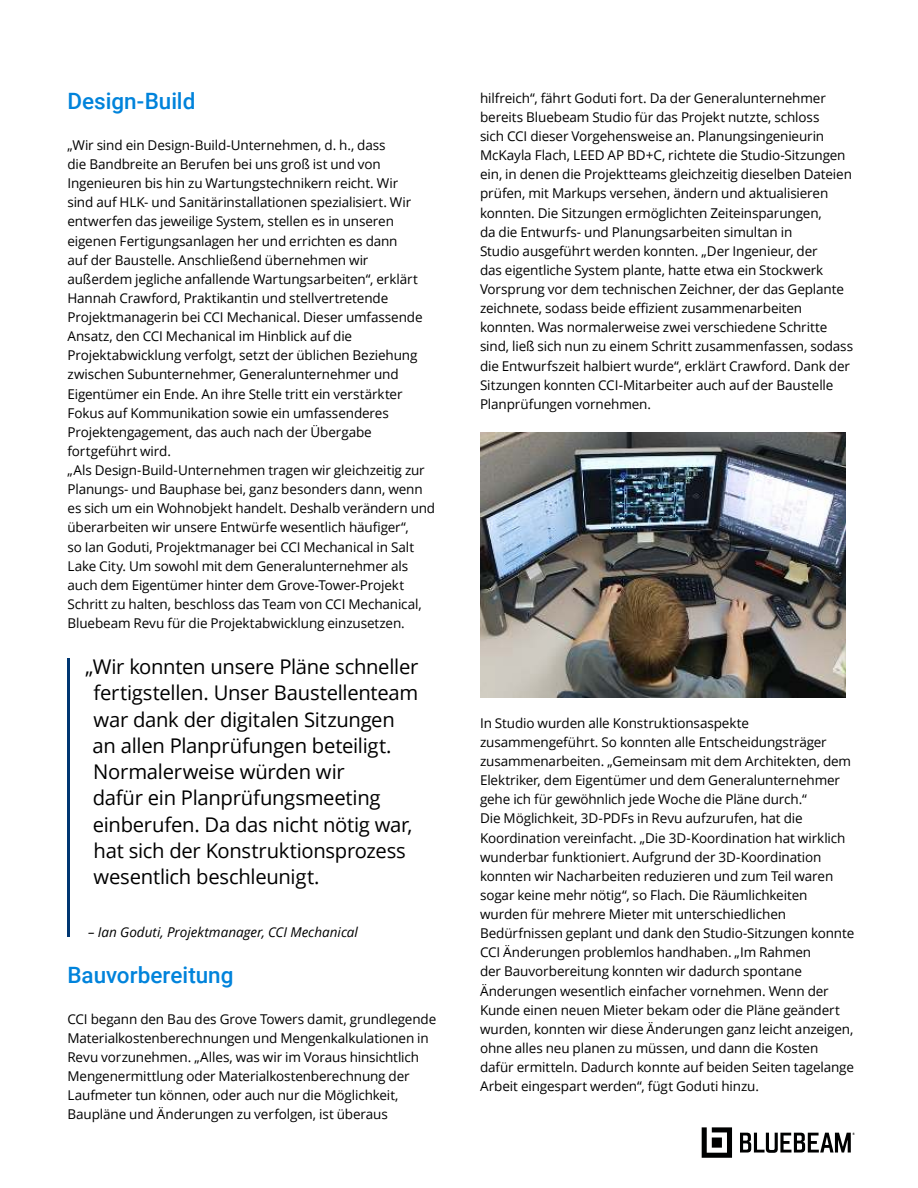
<style>
.page{position:relative;width:918px;height:1188px;background:#fff}
.page>*{position:absolute;margin:0;border:0;box-sizing:border-box;transform-origin:0 0}
.t1{font:500 22.5px "Roboto";color:#0083db}
.t2{font:20.25px/26.2px "Open Sans";letter-spacing:-.015em;color:#000}
.t3{font:13.5px/19.2px "Open Sans";letter-spacing:-.01em;color:#000}
.t4{font:italic 13.5px "Open Sans";color:#000}
</style>
<div class="page">
<svg style="left:702px;top:1127px;width:30px;height:31px"></svg>
<svg style="left:740px;top:1133px;width:115px;height:20px"></svg>
<hr style="left:68px;top:658px;width:2px;height:279px;background:#003671">
<img style="left:480px;top:432px;width:365px;height:266px">
<h1 class="t1" style="left:68px;top:92px;width:129px">Design-Build</h1>
<p class="t3" style="left:68px;top:135px;width:369px">„Wir sind ein Design-Build-Unternehmen, d. h., dass<br>die Bandbreite an Berufen bei uns groß ist und von Ingenieuren bis hin zu Wartungstechnikern reicht. Wir<br>sind auf HLK- und Sanitärinstallationen spezialisiert. Wir entwerfen das jeweilige System, stellen es in unseren eigenen Fertigungsanlagen her und errichten es dann<br>auf der Baustelle. Anschließend übernehmen wir außerdem jegliche anfallende Wartungsarbeiten“, erklärt Hannah Crawford, Praktikantin und stellvertretende Projektmanagerin bei CCI Mechanical. Dieser umfassende Ansatz, den CCI Mechanical im Hinblick auf die Projektabwicklung verfolgt, setzt der üblichen Beziehung zwischen Subunternehmer, Generalunternehmer und Eigentümer ein Ende. An ihre Stelle tritt ein verstärkter Fokus auf Kommunikation sowie ein umfassenderes Projektengagement, das auch nach der Übergabe fortgeführt wird.<br>„Als Design-Build-Unternehmen tragen wir gleichzeitig zur Planungs- und Bauphase bei, ganz besonders dann, wenn es sich um ein Wohnobjekt handelt. Deshalb verändern und überarbeiten wir unsere Entwürfe wesentlich häufiger“,<br>so Ian Goduti, Projektmanager bei CCI Mechanical in Salt Lake City. Um sowohl mit dem Generalunternehmer als auch dem Eigentümer hinter dem Grove-Tower-Projekt Schritt zu halten, beschloss das Team von CCI Mechanical, Bluebeam Revu für die Projektabwicklung einzusetzen.</p>
<p class="t2" style="left:93px;top:653px;width:327px;text-indent:-7px">„Wir konnten unsere Pläne schneller fertigstellen. Unser Baustellenteam war dank der digitalen Sitzungen an allen Planprüfungen beteiligt.<br>Normalerweise würden wir<br>dafür ein Planprüfungsmeeting einberufen. Da das nicht nötig war, hat sich der Konstruktionsprozess wesentlich beschleunigt.</p>
<p class="t4" style="left:88px;top:922px;width:271px">– Ian Goduti, Projektmanager, CCI Mechanical</p>
<h1 class="t1" style="left:68px;top:966px;width:168px">Bauvorbereitung</h1>
<p class="t3" style="left:68px;top:1009px;width:370px">CCI begann den Bau des Grove Towers damit, grundlegende Materialkostenberechnungen und Mengenkalkulationen in Revu vorzunehmen. „Alles, was wir im Voraus hinsichtlich Mengenermittlung oder Materialkostenberechnung der Laufmeter tun können, oder auch nur die Möglichkeit, Baupläne und Änderungen zu verfolgen, ist überaus</p>
<p class="t3" style="left:480px;top:88px;width:375px">hilfreich“, fährt Goduti fort. Da der Generalunternehmer bereits Bluebeam Studio für das Projekt nutzte, schloss<br>sich CCI dieser Vorgehensweise an. Planungsingenieurin McKayla Flach, LEED AP BD+C, richtete die Studio-Sitzungen ein, in denen die Projektteams gleichzeitig dieselben Dateien prüfen, mit Markups versehen, ändern und aktualisieren konnten. Die Sitzungen ermöglichten Zeiteinsparungen,<br>da die Entwurfs- und Planungsarbeiten simultan in<br>Studio ausgeführt werden konnten. „Der Ingenieur, der<br>das eigentliche System plante, hatte etwa ein Stockwerk Vorsprung vor dem technischen Zeichner, der das Geplante zeichnete, sodass beide effizient zusammenarbeiten konnten. Was normalerweise zwei verschiedene Schritte sind, ließ sich nun zu einem Schritt zusammenfassen, sodass die Entwurfszeit halbiert wurde“, erklärt Crawford. Dank der Sitzungen konnten CCI-Mitarbeiter auch auf der Baustelle Planprüfungen vornehmen.</p>
<p class="t3" style="left:480px;top:713px;width:376px">In Studio wurden alle Konstruktionsaspekte zusammengeführt. So konnten alle Entscheidungsträger zusammenarbeiten. „Gemeinsam mit dem Architekten, dem Elektriker, dem Eigentümer und dem Generalunternehmer gehe ich für gewöhnlich jede Woche die Pläne durch.“<br>Die Möglichkeit, 3D-PDFs in Revu aufzurufen, hat die Koordination vereinfacht. „Die 3D-Koordination hat wirklich wunderbar funktioniert. Aufgrund der 3D-Koordination konnten wir Nacharbeiten reduzieren und zum Teil waren sogar keine mehr nötig“, so Flach. Die Räumlichkeiten wurden für mehrere Mieter mit unterschiedlichen Bedürfnissen geplant und dank den Studio-Sitzungen konnte CCI Änderungen problemlos handhaben. „Im Rahmen<br>der Bauvorbereitung konnten wir dadurch spontane Änderungen wesentlich einfacher vornehmen. Wenn der Kunde einen neuen Mieter bekam oder die Pläne geändert wurden, konnten wir diese Änderungen ganz leicht anzeigen, ohne alles neu planen zu müssen, und dann die Kosten dafür ermitteln. Dadurch konnte auf beiden Seiten tagelange Arbeit eingespart werden“, fügt Goduti hinzu.</p>
</div>
